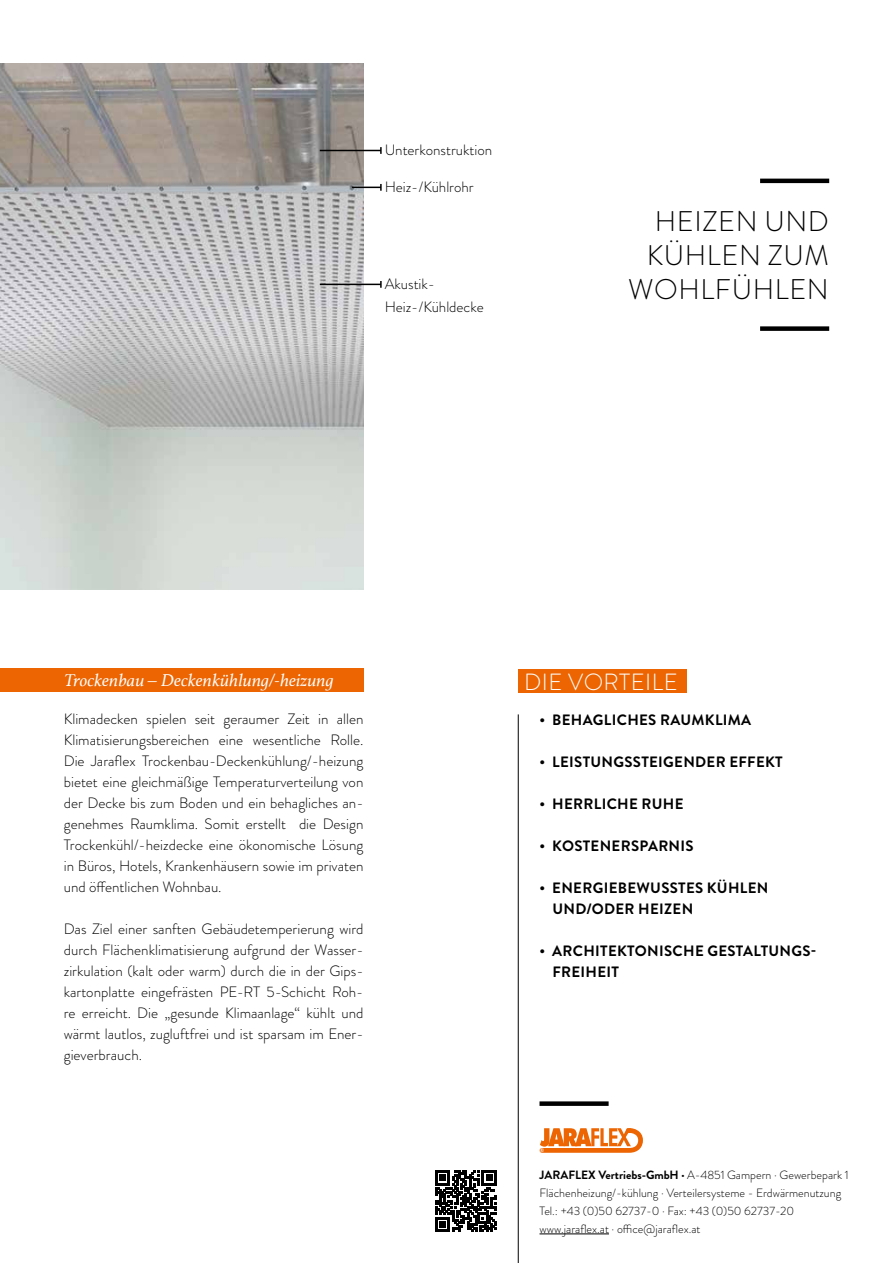
<style>
.page{position:relative;width:893px;height:1263px;background:#fff}
.page>*{position:absolute;margin:0;border:0;box-sizing:border-box;transform-origin:0 0}
.t1{font:300 28.35px/34px "Brandon Grotesque";letter-spacing:.02em;color:#000;text-align:right}
.t2{font:300 23.4px "Brandon Grotesque";letter-spacing:.02em;color:#fff}
.t3{font:italic 18px "Athelas";color:#fff}
.t4{font:300 15px/21px "Brandon Grotesque";color:#000;text-align:justify}
.t5{font:700 15px/21px "Brandon Grotesque";letter-spacing:.02em;color:#000}
.t6{font:300 12px/18px "Brandon Grotesque";color:#000}
.t7{font:500 5.1px "Futura";color:#fff}
.s1{font-weight:700}
</style>
<div class="page">
<hr style="left:760px;top:179px;width:69px;height:4px;background:#000">
<div style="left:760px;top:326px;width:69px;height:5px;background:#000"></div>
<img style="left:0;top:64px;width:363px;height:525px">
<hr style="left:320px;top:150px;width:61px;height:1px;background:#000">
<svg style="left:380px;top:147px;width:2px;height:7px"></svg>
<svg style="left:352px;top:184px;width:30px;height:7px"></svg>
<hr style="left:320px;top:284px;width:61px;height:1px;background:#000">
<svg style="left:380px;top:281px;width:2px;height:7px"></svg>
<div style="left:0;top:668px;width:363px;height:23px;background:#ec6502"></div>
<hr style="left:518px;top:714px;width:1px;height:549px;background:#000">
<div style="left:518px;top:670px;width:169px;height:23px;background:#ec6502"></div>
<div style="left:539px;top:1101px;width:70px;height:5px;background:#000"></div>
<svg style="left:539px;top:1128px;width:104px;height:25px"></svg>
<hr style="left:539px;top:1233px;width:70px;height:1px;background:#000">
<svg style="left:435px;top:1170px;width:62px;height:62px"></svg>
<p class="t4" style="left:385px;top:139px;width:109px">Unterkonstruktion</p>
<p class="t4" style="left:385px;top:176px;width:91px">Heiz-/Kühlrohr</p>
<p class="t4" style="left:385px;top:273px;width:101px;line-height:22.5px">Akustik-<br>Heiz-/Kühldecke</p>
<h1 class="t1" style="left:628px;top:204px;width:202px">HEIZEN UND<br>KÜHLEN ZUM<br>WOHLFÜHLEN</h1>
<p class="t3" style="left:64px;top:666px;width:272px">Trockenbau – Deckenkühlung/-heizung</p>
<p class="t4" style="left:64px;top:709px;width:301px">Klimadecken spielen seit geraumer Zeit in allen Klimatisierungsbereichen eine wesentliche Rolle.<br>Die Jaraflex Trockenbau-Deckenkühlung/-heizung bietet eine gleichmäßige Temperaturverteilung von der Decke bis zum Boden und ein behagliches an&shy;genehmes Raumklima. Somit erstellt die Design Trockenkühl/-heizdecke eine ökonomische Lösung in Büros, Hotels, Krankenhäusern sowie im privaten und öffentlichen Wohnbau.</p>
<p class="t4" style="left:64px;top:919px;width:301px">Das Ziel einer sanften Gebäudetemperierung wird durch Flächenklimatisierung aufgrund der Wasser&shy;zirkulation (kalt oder warm) durch die in der Gips&shy;kartonplatte eingefrästen PE-RT 5-Schicht Roh&shy;re erreicht. Die „gesunde Klimaanlage“ kühlt und wärmt lautlos, zugluftfrei und ist sparsam im Ener&shy;gieverbrauch.</p>
<h2 class="t2" style="left:524px;top:666px;width:155px">DIE VORTEILE</h2>
<p class="t5" style="left:539px;top:709px;width:213px">• BEHAGLICHES RAUMKLIMA</p>
<p class="t5" style="left:539px;top:751px;width:245px">• LEISTUNGSSTEIGENDER EFFEKT</p>
<p class="t5" style="left:539px;top:793px;width:146px">• HERRLICHE RUHE</p>
<p class="t5" style="left:539px;top:835px;width:156px">• KOSTENERSPARNIS</p>
<p class="t5" style="left:552px;top:877px;width:218px;text-indent:-13px">• ENERGIEBEWUSSTES KÜHLEN<br>UND/ODER HEIZEN</p>
<p class="t5" style="left:552px;top:940px;width:265px;text-indent:-13px">• ARCHITEKTONISCHE GESTALTUNGS-<br>FREIHEIT</p>
<p class="t7" style="left:540px;top:1147px;width:6px">®</p>
<p class="t6" style="left:539px;top:1165px;width:311px"><span class="s1">JARAFLEX Vertriebs-GmbH ·</span> A-4851 Gampern · Gewerbepark 1<br>Flächenheizung/-kühlung · Verteilersysteme - Erdwärmenutzung Tel.: +43 (0)50 62737-0 · Fax: +43 (0)50 62737-20 www.jaraflex.at · office@jaraflex.at</p>
</div>
